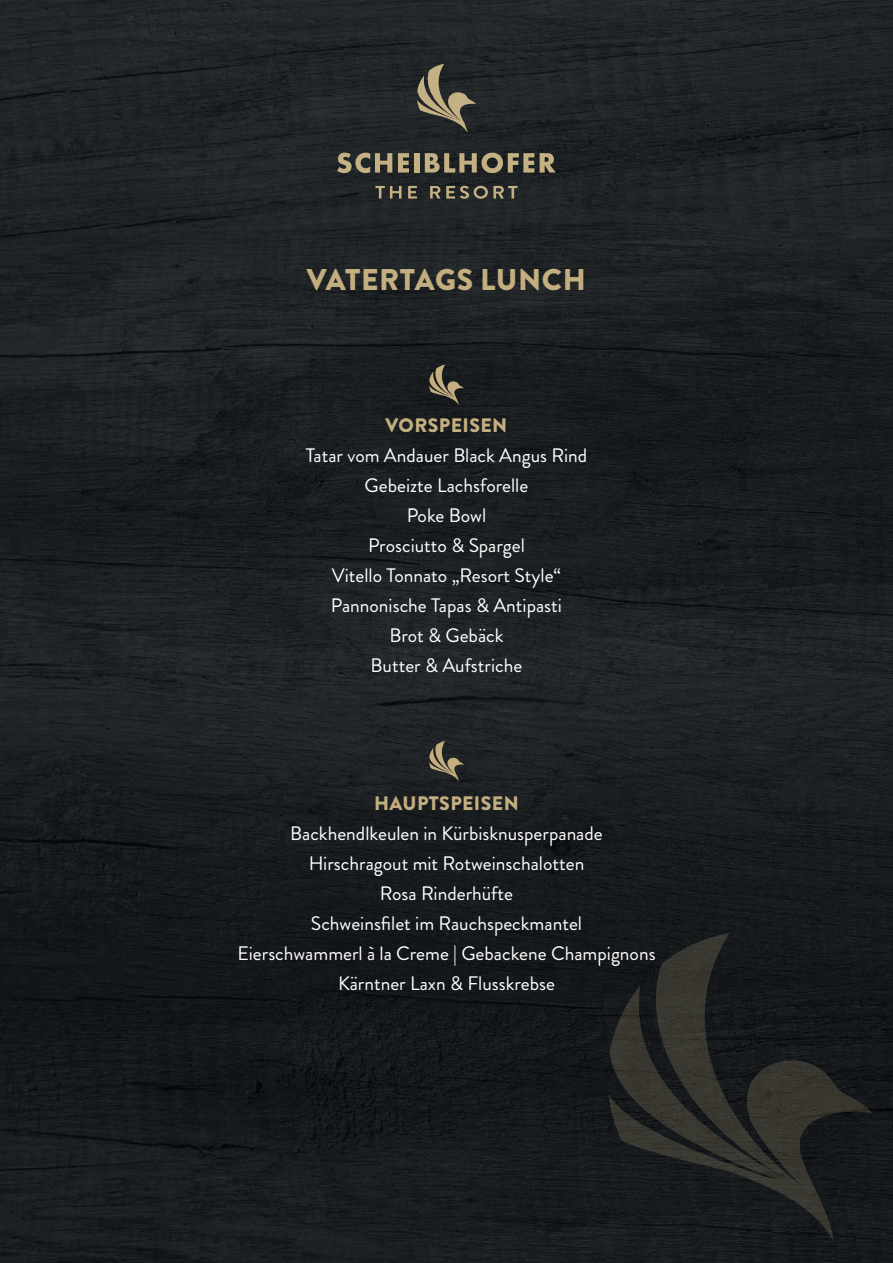
<style>
.page{position:relative;width:893px;height:1263px;background:#fff}
.page>*{position:absolute;margin:0;border:0;box-sizing:border-box;transform-origin:0 0}
.t1{font:900 30px "Brandon Grotesque";letter-spacing:.02em;color:#c3ae80}
.t2{font:19.5px/30px "Brandon Grotesque";color:#fff;text-align:center}
.t3{font:900 19.5px "Brandon Grotesque";letter-spacing:.02em;color:#c3ae80}
</style>
<div class="page">
<img style="left:0;top:0;width:893px;height:1263px">
<svg style="left:641px;top:933px;width:174px;height:52px;background:#1c1f1f"></svg>
<svg style="left:608px;top:985px;width:264px;height:257px;background:#212322"></svg>
<svg style="left:337px;top:153px;width:55px;height:20px"></svg>
<svg style="left:398px;top:153px;width:11px;height:20px"></svg>
<div style="left:414px;top:153px;width:5px;height:20px;background:#c3b083"></div>
<svg style="left:425px;top:153px;width:109px;height:20px;background:#736b55"></svg>
<svg style="left:540px;top:153px;width:16px;height:20px"></svg>
<svg style="left:375px;top:186px;width:27px;height:13px"></svg>
<svg style="left:408px;top:186px;width:9px;height:13px"></svg>
<svg style="left:430px;top:186px;width:10px;height:13px"></svg>
<svg style="left:446px;top:186px;width:72px;height:13px"></svg>
<svg style="left:417px;top:64px;width:59px;height:69px;background:#535044"></svg>
<svg style="left:429px;top:365px;width:35px;height:40px"></svg>
<svg style="left:429px;top:741px;width:35px;height:40px"></svg>
<h1 class="t1" style="left:307px;top:258px;width:280px">VATERTAGS LUNCH</h1>
<p class="t3" style="left:385px;top:412px;width:123px">VORSPEISEN</p>
<p class="t2" style="left:306px;top:441px;width:283px">Tatar vom Andauer Black Angus Rind<br>Gebeizte Lachsforelle<br>Poke Bowl<br>Prosciutto &amp; Spargel<br>Vitello Tonnato „Resort Style“<br>Pannonische Tapas &amp; Antipasti<br>Brot &amp; Gebäck<br>Butter &amp; Aufstriche</p>
<p class="t3" style="left:374px;top:790px;width:146px">HAUPTSPEISEN</p>
<p class="t2" style="left:237px;top:819px;width:420px">Backhendlkeulen in Kürbisknusperpanade<br>Hirschragout mit Rotweinschalotten<br>Rosa Rinderhüfte<br>Schweinsfilet im Rauchspeckmantel<br>Eierschwammerl à la Creme | Gebackene Champignons Kärntner Laxn &amp; Flusskrebse</p>
</div>
